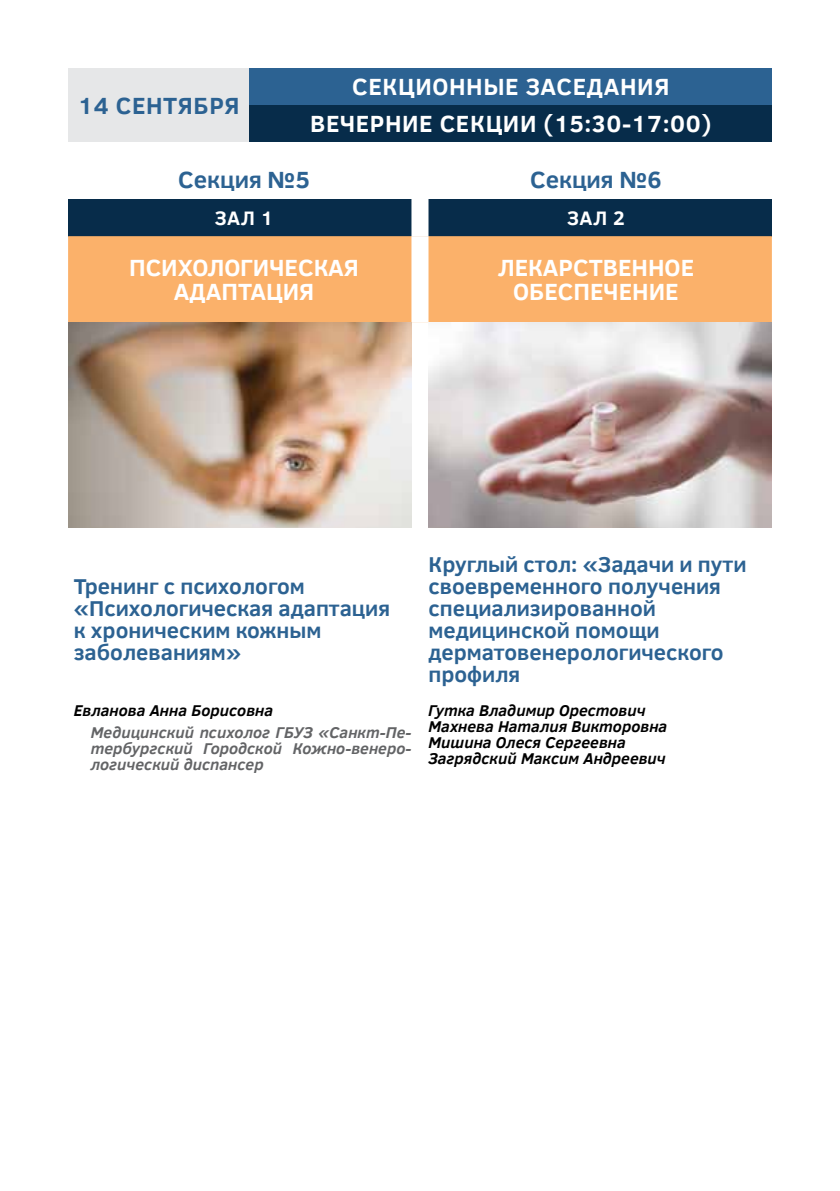
<style>
.page{position:relative;width:840px;height:1191px;background:#fff}
.page>*{position:absolute;margin:0;border:0;box-sizing:border-box;transform-origin:0 0}
.t1{font:700 24px/24px "Clear Sans";color:#fff;text-align:center}
.t2{font:700 24px/36.8px "Clear Sans";letter-spacing:.025em;color:#fff;text-align:center}
.t3{font:700 24px "Clear Sans";color:#2c6292}
.t4{font:700 24px "Clear Sans";letter-spacing:.025em;color:#2c6292}
.t5{font:700 22px/22px "Clear Sans";color:#2c6292}
.t6{font:700 20px "Clear Sans";letter-spacing:.025em;color:#fff}
.t7{font:italic 700 16px/16px "Clear Sans";color:#000}
.t8{font:italic 700 16px/16px "Clear Sans";color:#636466;text-align:justify}
</style>
<div class="page">
<div style="left:68px;top:68px;width:181px;height:74px;background:#e6e7e8"></div>
<div style="left:249px;top:68px;width:522px;height:37px;background:#2c6292"></div>
<div style="left:249px;top:105px;width:522px;height:37px;background:#072c4a"></div>
<div style="left:68px;top:199px;width:352px;height:37px;background:#072c4a"></div>
<div style="left:420px;top:199px;width:351px;height:37px;background:#072c4a"></div>
<div style="left:68px;top:236px;width:703px;height:86px;background:#fbb16a"></div>
<div style="left:411px;top:199px;width:17px;height:37px;background:#fff"></div>
<div style="left:411px;top:236px;width:17px;height:86px;background:#fff"></div>
<img style="left:68px;top:322px;width:343px;height:205px">
<img style="left:428px;top:322px;width:343px;height:205px">
<p class="t4" style="left:78px;top:88px;width:163px">14 СЕНТЯБРЯ</p>
<p class="t2" style="left:310px;top:68px;width:402px">СЕКЦИОННЫЕ ЗАСЕДАНИЯ<br>ВЕЧЕРНИЕ СЕКЦИИ (15:30-17:00)</p>
<p class="t3" style="left:178px;top:162px;width:133px">Секция №5</p>
<p class="t3" style="left:530px;top:162px;width:133px">Секция №6</p>
<p class="t6" style="left:215px;top:203px;width:60px">ЗАЛ 1</p>
<p class="t6" style="left:566px;top:203px;width:59px">ЗАЛ 2</p>
<p class="t1" style="left:129px;top:255px;width:231px">ПСИХОЛОГИЧЕСКАЯ<br>АДАПТАЦИЯ</p>
<p class="t1" style="left:497px;top:255px;width:198px">ЛЕКАРСТВЕННОЕ<br>ОБЕСПЕЧЕНИЕ</p>
<p class="t5" style="left:74px;top:574px;width:317px">Тренинг с психологом «Психологическая адаптация к хроническим кожным заболеваниям»</p>
<p class="t7" style="left:74px;top:702px;width:201px">Евланова Анна Борисовна</p>
<p class="t8" style="left:91px;top:723px;width:322px">Медицинский психолог ГБУЗ «Санкт-Пе&shy;тербургский Городской Кожно-венеро&shy;логический диспансер</p>
<p class="t5" style="left:428px;top:552px;width:319px">Круглый стол: «Задачи и пути своевременного получения специализированной медицинской помощи дерматовенерологического профиля</p>
<p class="t7" style="left:428px;top:702px;width:240px">Гутка Владимир Орестович<br>Махнева Наталия Викторовна<br>Мишина Олеся Сергеевна<br>Загрядский Максим Андреевич</p>
</div>
